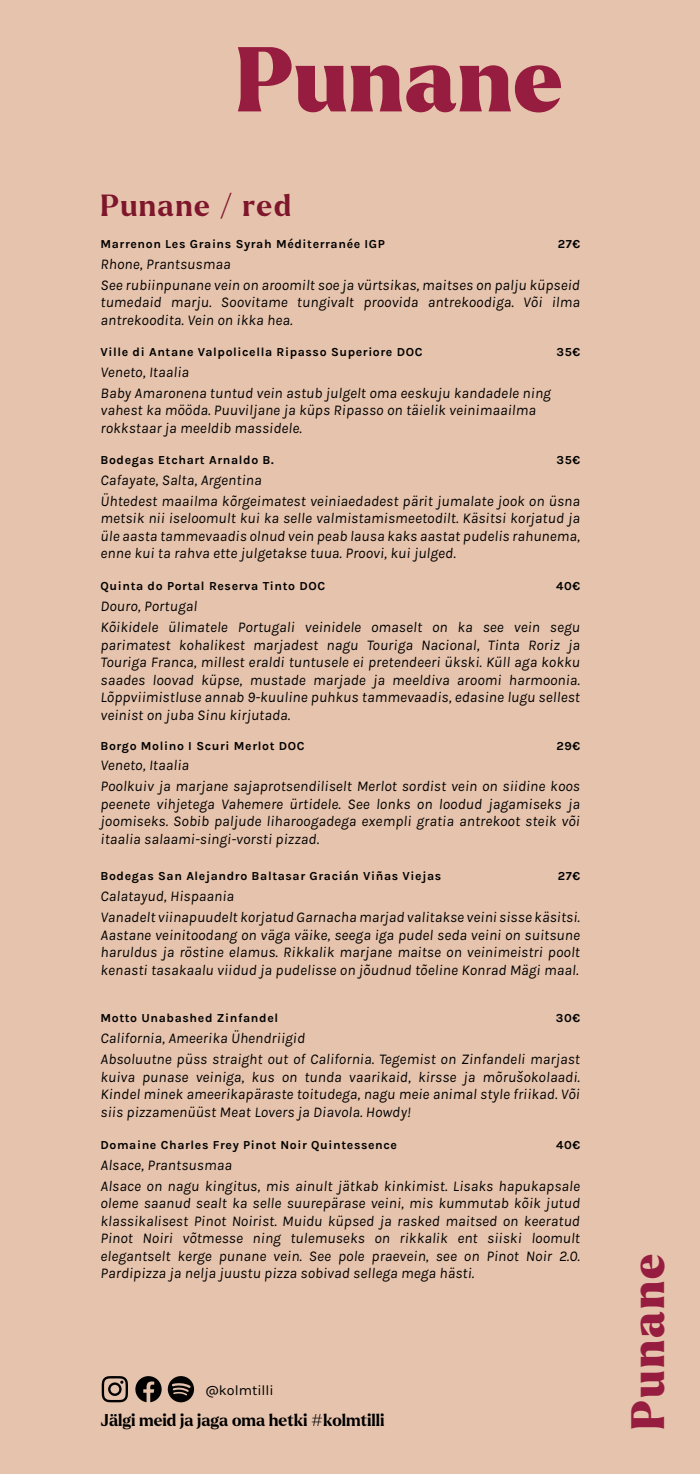
<style>
.page{position:relative;width:700px;height:1474px;background:#fff}
.page>*{position:absolute;margin:0;border:0;box-sizing:border-box;transform-origin:0 0}
.t1{font:900 89.25px "Larken";letter-spacing:.01em;color:#971d40}
.t2{font:900 45.5px "Larken";letter-spacing:.05em;color:#971d40}
.t3{font:700 29.75px "Larken";letter-spacing:.05em;color:#7e162c}
.t4{font:700 16.62px "Larken";color:#000}
.t5{font:italic 200 14.88px/17.5px "Karla";letter-spacing:.01em;color:#000;text-align:justify}
.t6{font:14.17px "Karla";color:#000}
.t7{font:700 12.25px "Karla";letter-spacing:.05em;color:#000}
</style>
<div class="page">
<div style="left:0;top:0;width:699px;height:1473px;background:#e6c3ac"></div>
<svg style="left:102px;top:1376px;width:26px;height:26px"></svg>
<svg style="left:135px;top:1376px;width:27px;height:26px"></svg>
<svg style="left:168px;top:1376px;width:26px;height:26px"></svg>
<h1 class="t1" style="left:235px;top:22px;width:329px">Punane</h1>
<h3 class="t3" style="left:100px;top:186px;width:192px">Punane / red</h3>
<p class="t7" style="left:100px;top:237px;width:286px">Marrenon Les Grains Syrah Méditerranée IGP</p>
<p class="t5" style="left:100px;top:255px;width:131px">Rhone, Prantsusmaa</p>
<p class="t7" style="left:557px;top:237px;width:24px">27€</p>
<p class="t5" style="left:100px;top:276px;width:481px">See rubiinpunane vein on aroomilt soe ja vürtsikas, maitses on palju küpseid tumedaid marju. Soovitame tungivalt proovida antrekoodiga. Või ilma antrekoodita. Vein on ikka hea.</p>
<p class="t7" style="left:100px;top:345px;width:323px">Ville di Antane Valpolicella Ripasso Superiore DOC</p>
<p class="t5" style="left:100px;top:363px;width:90px">Veneto, Itaalia</p>
<p class="t7" style="left:556px;top:345px;width:25px">35€</p>
<p class="t5" style="left:100px;top:384px;width:451px;text-align:left">Baby Amaronena tuntud vein astub julgelt oma eeskuju kandadele ning vahest ka mööda. Puuviljane ja küps Ripasso on täielik veinimaailma rokkstaar ja meeldib massidele.</p>
<p class="t7" style="left:100px;top:453px;width:175px">Bodegas Etchart Arnaldo B.</p>
<p class="t5" style="left:100px;top:471px;width:162px">Cafayate, Salta, Argentina</p>
<p class="t7" style="left:556px;top:453px;width:25px">35€</p>
<p class="t5" style="left:100px;top:492px;width:481px">Ühtedest maailma kõrgeimatest veiniaedadest pärit jumalate jook on üsna metsik nii iseloomult kui ka selle valmistamismeetodilt. Käsitsi korjatud ja üle aasta tammevaadis olnud vein peab lausa kaks aastat pudelis rahunema, enne kui ta rahva ette julgetakse tuua. Proovi, kui julged.</p>
<p class="t7" style="left:100px;top:579px;width:226px">Quinta do Portal Reserva Tinto DOC</p>
<p class="t5" style="left:100px;top:597px;width:98px">Douro, Portugal</p>
<p class="t7" style="left:556px;top:579px;width:26px">40€</p>
<p class="t5" style="left:100px;top:618px;width:481px">Kõikidele ülimatele Portugali veinidele omaselt on ka see vein segu parimatest kohalikest marjadest nagu Touriga Nacional, Tinta Roriz ja Touriga Franca, millest eraldi tuntusele ei pretendeeri ükski. Küll aga kokku saades loovad küpse, mustade marjade ja meeldiva aroomi harmoonia.<br>Lõppviimistluse annab 9-kuuline puhkus tammevaadis, edasine lugu sellest veinist on juba Sinu kirjutada.</p>
<p class="t7" style="left:100px;top:738px;width:205px">Borgo Molino I Scuri Merlot DOC</p>
<p class="t5" style="left:100px;top:756px;width:90px">Veneto, Itaalia</p>
<p class="t7" style="left:556px;top:738px;width:25px">29€</p>
<p class="t5" style="left:100px;top:777px;width:481px">Poolkuiv ja marjane sajaprotsendiliselt Merlot sordist vein on siidine koos peenete vihjetega Vahemere ürtidele. See lonks on loodud jagamiseks ja joomiseks. Sobib paljude liharoogadega exempli gratia antrekoot steik või itaalia salaami-singi-vorsti pizzad.</p>
<p class="t7" style="left:100px;top:869px;width:342px">Bodegas San Alejandro Baltasar Gracián Viñas Viejas</p>
<p class="t5" style="left:100px;top:887px;width:135px">Calatayud, Hispaania</p>
<p class="t7" style="left:557px;top:869px;width:24px">27€</p>
<p class="t5" style="left:100px;top:908px;width:481px">Vanadelt viinapuudelt korjatud Garnacha marjad valitakse veini sisse käsitsi.<br>Aastane veinitoodang on väga väike, seega iga pudel seda veini on suitsune haruldus ja röstine elamus. Rikkalik marjane maitse on veinimeistri poolt kenasti tasakaalu viidud ja pudelisse on jõudnud tõeline Konrad Mägi maal.</p>
<p class="t7" style="left:100px;top:1011px;width:179px">Motto Unabashed Zinfandel</p>
<p class="t5" style="left:100px;top:1029px;width:206px">California, Ameerika Ühendriigid</p>
<p class="t7" style="left:556px;top:1011px;width:26px">30€</p>
<p class="t5" style="left:100px;top:1050px;width:481px">Absoluutne püss straight out of California. Tegemist on Zinfandeli marjast kuiva punase veiniga, kus on tunda vaarikaid, kirsse ja mõrušokolaadi.<br>Kindel minek ameerikapäraste toitudega, nagu meie animal style friikad. Või siis pizzamenüüst Meat Lovers ja Diavola. Howdy!</p>
<p class="t7" style="left:100px;top:1137px;width:298px">Domaine Charles Frey Pinot Noir Quintessence</p>
<p class="t5" style="left:100px;top:1155px;width:133px">Alsace, Prantsusmaa</p>
<p class="t7" style="left:556px;top:1137px;width:26px">40€</p>
<p class="t5" style="left:100px;top:1176px;width:481px">Alsace on nagu kingitus, mis ainult jätkab kinkimist. Lisaks hapukapsale oleme saanud sealt ka selle suurepärase veini, mis kummutab kõik jutud klassikalisest Pinot Noirist. Muidu küpsed ja rasked maitsed on keeratud Pinot Noiri võtmesse ning tulemuseks on rikkalik ent siiski loomult elegantselt kerge punane vein. See pole praevein, see on Pinot Noir 2.0.<br>Pardipizza ja nelja juustu pizza sobivad sellega mega hästi.</p>
<p class="t6" style="left:205px;top:1381px;width:70px">@kolmtilli</p>
<p class="t4" style="left:101px;top:1409px;width:285px">Jälgi meid ja jaga oma hetki #kolmtilli</p>
<h2 class="t2" style="left:618px;top:1429px;width:177px;rotate:-90deg">Punane</h2>
</div>
